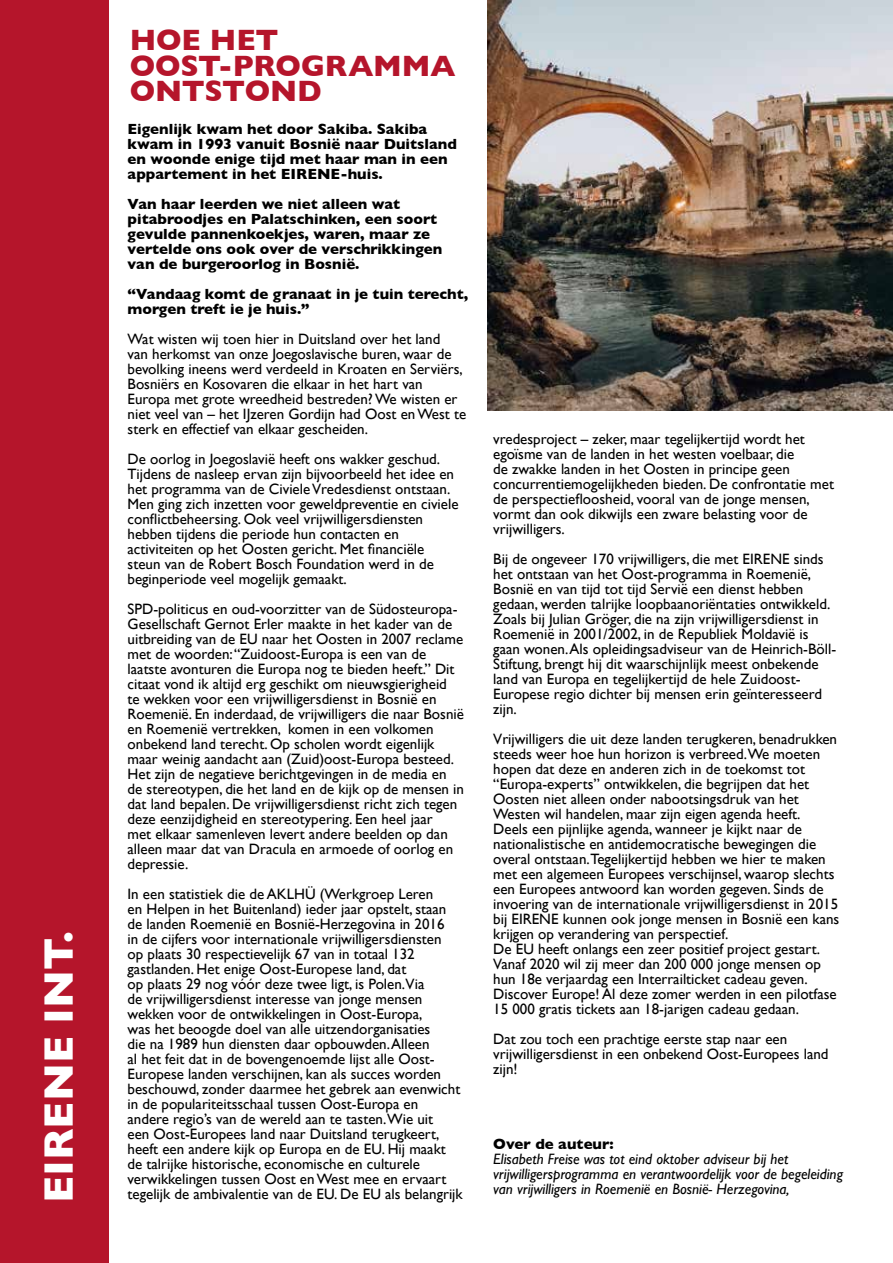
<style>
.page{position:relative;width:893px;height:1263px;background:#fff}
.page>*{position:absolute;margin:0;border:0;box-sizing:border-box;transform-origin:0 0}
.t1{font:700 42px "Gill Sans";color:#fff}
.t2{font:700 30px/25.5px "Gill Sans";letter-spacing:-.005em;color:#b5152b}
.t3{font:15px/15px "Gill Sans";color:#000}
.t4{font:700 15px/15px "Gill Sans";color:#000}
.t5{font:italic 15px/15px "Gill Sans";color:#000}
</style>
<div class="page">
<div style="left:0;top:0;width:108px;height:1263px;background:#b5152b"></div>
<img style="left:488px;top:0;width:405px;height:410px">
<h1 class="t1" style="left:25px;top:1203px;width:273px;rotate:-90deg">EIRENE INT.</h1>
<h2 class="t2" style="left:130px;top:27px;width:327px">HOE HET<br>OOST-PROGRAMMA<br>ONTSTOND</h2>
<p class="t4" style="left:128px;top:121px;width:331px">Eigenlijk kwam het door Sakiba. Sakiba kwam in 1993 vanuit Bosnië naar Duitsland en woonde enige tijd met haar man in een appartement in het EIRENE-huis.</p>
<p class="t4" style="left:128px;top:196px;width:316px">Van haar leerden we niet alleen wat pitabroodjes en Palatschinken, een soort gevulde pannenkoekjes, waren, maar ze vertelde ons ook over de verschrikkingen van de burgeroorlog in Bosnië.</p>
<p class="t4" style="left:128px;top:286px;width:342px">“Vandaag komt de granaat in je tuin terecht, morgen treft ie je huis.”</p>
<p class="t3" style="left:128px;top:331px;width:340px">Wat wisten wij toen hier in Duitsland over het land<br>van herkomst van onze Joegoslavische buren, waar de bevolking ineens werd verdeeld in Kroaten en Serviërs, Bosniërs en Kosovaren die elkaar in het hart van Europa met grote wreedheid bestreden? We wisten er niet veel van – het IJzeren Gordijn had Oost en West te sterk en effectief van elkaar gescheiden.</p>
<p class="t3" style="left:128px;top:451px;width:332px">De oorlog in Joegoslavië heeft ons wakker geschud.<br>Tijdens de nasleep ervan zijn bijvoorbeeld het idee en het programma van de Civiele Vredesdienst ontstaan.<br>Men ging zich inzetten voor geweldpreventie en civiele conflictbeheersing. Ook veel vrijwilligersdiensten hebben tijdens die periode hun contacten en activiteiten op het Oosten gericht. Met financiële steun van de Robert Bosch Foundation werd in de beginperiode veel mogelijk gemaakt.</p>
<p class="t3" style="left:128px;top:601px;width:338px">SPD-politicus en oud-voorzitter van de Südosteuropa-Gesellschaft Gernot Erler maakte in het kader van de uitbreiding van de EU naar het Oosten in 2007 reclame met de woorden: “Zuidoost-Europa is een van de laatste avonturen die Europa nog te bieden heeft.” Dit citaat vond ik altijd erg geschikt om nieuwsgierigheid<br>te wekken voor een vrijwilligersdienst in Bosnië en Roemenië. En inderdaad, de vrijwilligers die naar Bosnië en Roemenië vertrekken, komen in een volkomen onbekend land terecht. Op scholen wordt eigenlijk maar weinig aandacht aan (Zuid)oost-Europa besteed.<br>Het zijn de negatieve berichtgevingen in de media en de stereotypen, die het land en de kijk op de mensen in dat land bepalen. De vrijwilligersdienst richt zich tegen deze eenzijdigheid en stereotypering. Een heel jaar<br>met elkaar samenleven levert andere beelden op dan alleen maar dat van Dracula en armoede of oorlog en depressie.</p>
<p class="t3" style="left:128px;top:886px;width:337px">In een statistiek die de AKLHÜ (Werkgroep Leren<br>en Helpen in het Buitenland) ieder jaar opstelt, staan de landen Roemenië en Bosnië-Herzegovina in 2016<br>in de cijfers voor internationale vrijwilligersdiensten<br>op plaats 30 respectievelijk 67 van in totaal 132 gastlanden. Het enige Oost-Europese land, dat<br>op plaats 29 nog vóór deze twee ligt, is Polen.Via<br>de vrijwilligersdienst interesse van jonge mensen wekken voor de ontwikkelingen in Oost-Europa,<br>was het beoogde doel van alle uitzendorganisaties<br>die na 1989 hun diensten daar opbouwden. Alleen<br>al het feit dat in de bovengenoemde lijst alle Oost-Europese landen verschijnen, kan als succes worden beschouwd, zonder daarmee het gebrek aan evenwicht in de populariteitsschaal tussen Oost-Europa en andere regio’s van de wereld aan te tasten.Wie uit<br>een Oost-Europees land naar Duitsland terugkeert, heeft een andere kijk op Europa en de EU. Hij maakt de talrijke historische, economische en culturele verwikkelingen tussen Oost en West mee en ervaart tegelijk de ambivalentie van de EU. De EU als belangrijk</p>
<p class="t3" style="left:493px;top:431px;width:342px">vredesproject – zeker, maar tegelijkertijd wordt het egoïsme van de landen in het westen voelbaar, die<br>de zwakke landen in het Oosten in principe geen concurrentiemogelijkheden bieden. De confrontatie met de perspectiefloosheid, vooral van de jonge mensen, vormt dan ook dikwijls een zware belasting voor de vrijwilligers.</p>
<p class="t3" style="left:493px;top:551px;width:344px">Bij de ongeveer 170 vrijwilligers, die met EIRENE sinds het ontstaan van het Oost-programma in Roemenië, Bosnië en van tijd tot tijd Servië een dienst hebben gedaan, werden talrijke loopbaanoriëntaties ontwikkeld.<br>Zoals bij Julian Gröger, die na zijn vrijwilligersdienst in Roemenië in 2001/2002, in de Republiek Moldavië is gaan wonen. Als opleidingsadviseur van de Heinrich-Böll-Stiftung, brengt hij dit waarschijnlijk meest onbekende land van Europa en tegelijkertijd de hele Zuidoost-Europese regio dichter bij mensen erin geïnteresseerd zijn.</p>
<p class="t3" style="left:493px;top:731px;width:348px">Vrijwilligers die uit deze landen terugkeren, benadrukken steeds weer hoe hun horizon is verbreed.We moeten hopen dat deze en anderen zich in de toekomst tot “Europa-experts” ontwikkelen, die begrijpen dat het Oosten niet alleen onder nabootsingsdruk van het Westen wil handelen, maar zijn eigen agenda heeft.<br>Deels een pijnlijke agenda, wanneer je kijkt naar de nationalistische en antidemocratische bewegingen die overal ontstaan.Tegelijkertijd hebben we hier te maken met een algemeen Europees verschijnsel, waarop slechts een Europees antwoord kan worden gegeven. Sinds de invoering van de internationale vrijwilligersdienst in 2015 bij EIRENE kunnen ook jonge mensen in Bosnië een kans krijgen op verandering van perspectief.<br>De EU heeft onlangs een zeer positief project gestart.<br>Vanaf 2020 wil zij meer dan 200 000 jonge mensen op hun 18e verjaardag een Interrailticket cadeau geven.<br>Discover Europe! Al deze zomer werden in een pilotfase 15 000 gratis tickets aan 18-jarigen cadeau gedaan.</p>
<p class="t3" style="left:493px;top:1031px;width:337px">Dat zou toch een prachtige eerste stap naar een vrijwilligersdienst in een onbekend Oost-Europees land zijn!</p>
<p class="t4" style="left:493px;top:1136px;width:122px">Over de auteur:</p>
<p class="t5" style="left:493px;top:1151px;width:351px">Elisabeth Freise was tot eind oktober adviseur bij het vrijwilligersprogramma en verantwoordelijk voor de begeleiding</p>
<p class="t5" style="left:493px;top:1181px;width:298px">van vrijwilligers in Roemenië en Bosnië- Herzegovina,</p>
</div>
